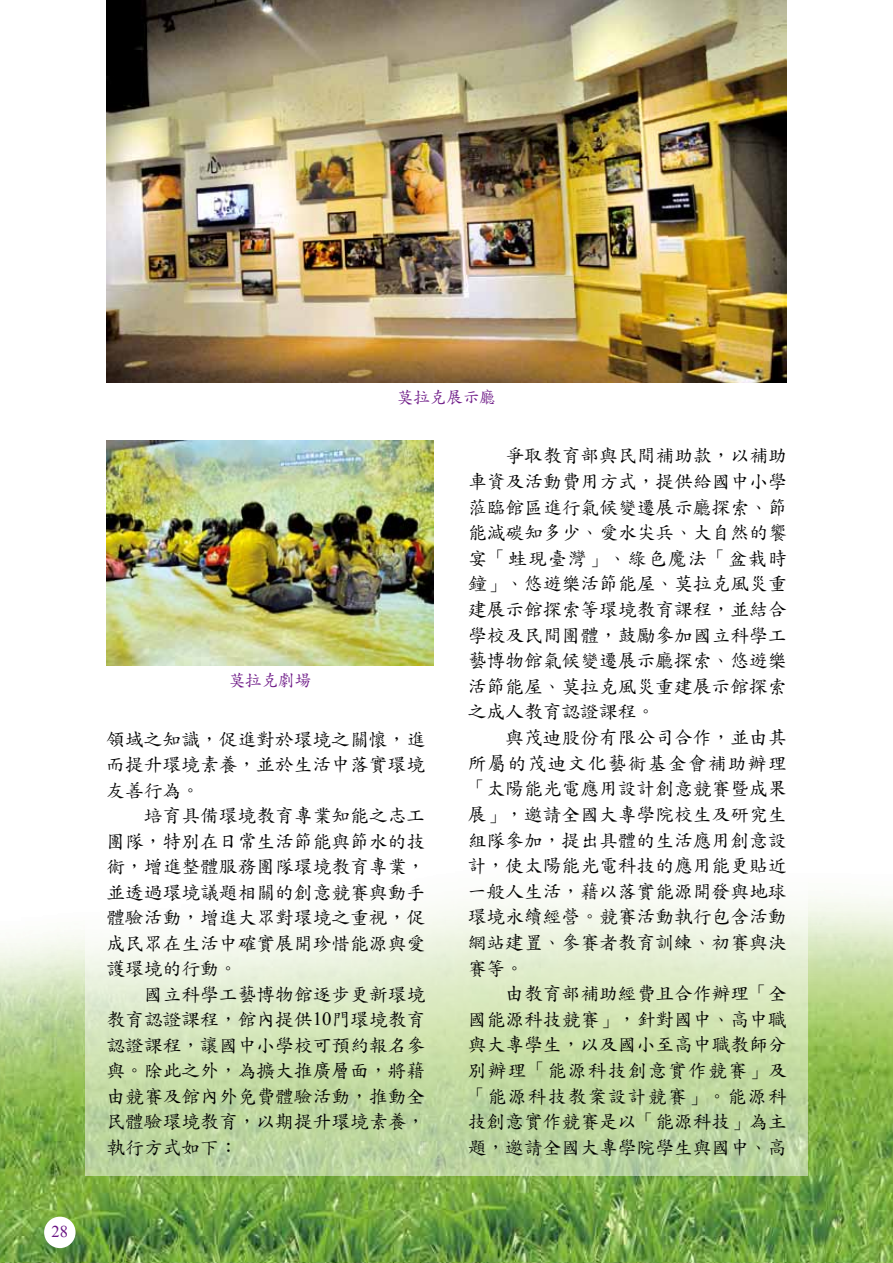
<style>
.page{position:relative;width:893px;height:1263px;background:#fff}
.page>*{position:absolute;margin:0;border:0;box-sizing:border-box;transform-origin:0 0}
.t1{font:18.75px/25.7px "DF Kai Shu W5 WIN BF";color:#000;text-align:justify}
.t2{font:16.5px "DF Kai Shu W5 WIN BF";color:#6b1685}
.t3{font:16.5px "Times New Roman";color:#6b1685}
.s1{font-family:"Times New Roman"}
</style>
<div class="page">
<img style="left:0;top:896px;width:893px;height:367px">
<div style="left:44px;top:1216px;width:32px;height:32px;background:#fff;border-radius:50%"></div>
<svg style="left:85px;top:896px;width:723px;height:280px;background:#d4e4bd"></svg>
<img style="left:106px;top:0;width:681px;height:383px">
<img style="left:106px;top:440px;width:328px;height:226px">
<p class="t3" style="left:51px;top:1220px;width:18px">28</p>
<p class="t2" style="left:397px;top:389px;width:100px">莫拉克展示廳</p>
<p class="t2" style="left:229px;top:672px;width:84px">莫拉克劇場</p>
<p class="t1" style="left:106px;top:726px;width:320px">領域之知識，促進對於環境之關懷，進而提升環境素養，並於生活中落實環境友善行為。</p>
<p class="t1" style="left:106px;top:803px;width:320px;text-indent:37px">培育具備環境教育專業知能之志工團隊，特別在日常生活節能與節水的技術，增進整體服務團隊環境教育專業，並透過環境議題相關的創意競賽與動手體驗活動，增進大眾對環境之重視，促成民眾在生活中確實展開珍惜能源與愛護環境的行動。</p>
<p class="t1" style="left:107px;top:981px;width:320px;text-indent:37px">國立科學工藝博物館逐步更新環境教育認證課程，館內提供<span class="s1">10</span>門環境教育認證課程，讓國中小學校可預約報名參與。除此之外，為擴大推廣層面，將藉由競賽及館內外免費體驗活動，推動全民體驗環境教育，以期提升環境素養，執行方式如下：</p>
<p class="t1" style="left:468px;top:443px;width:321px;text-indent:38px">爭取教育部與民間補助款，以補助車資及活動費用方式，提供給國中小學蒞臨館區進行氣候變遷展示廳探索、節能減碳知多少、愛水尖兵、大自然的饗宴「蛙現臺灣」、綠色魔法「盆栽時鐘」、悠遊樂活節能屋、莫拉克風災重建展示館探索等環境教育課程，並結合學校及民間團體，鼓勵參加國立科學工藝博物館氣候變遷展示廳探索、悠遊樂活節能屋、莫拉克風災重建展示館探索之成人教育認證課程。</p>
<p class="t1" style="left:468px;top:725px;width:320px;text-indent:37px">與茂迪股份有限公司合作，並由其所屬的茂迪文化藝術基金會補助辦理「太陽能光電應用設計創意競賽暨成果展」，邀請全國大專學院校生及研究生組隊參加，提出具體的生活應用創意設計，使太陽能光電科技的應用能更貼近一般人生活，藉以落實能源開發與地球環境永續經營。競賽活動執行包含活動網站建置、參賽者教育訓練、初賽與決賽等。</p>
<p class="t1" style="left:468px;top:981px;width:321px;text-indent:37px">由教育部補助經費且合作辦理「全國能源科技競賽」，針對國中、高中職與大專學生，以及國小至高中職教師分別辦理「能源科技創意實作競賽」及「能源科技教案設計競賽」。能源科技創意實作競賽是以「能源科技」為主題，邀請全國大專學院學生與國中、高</p>
</div>
